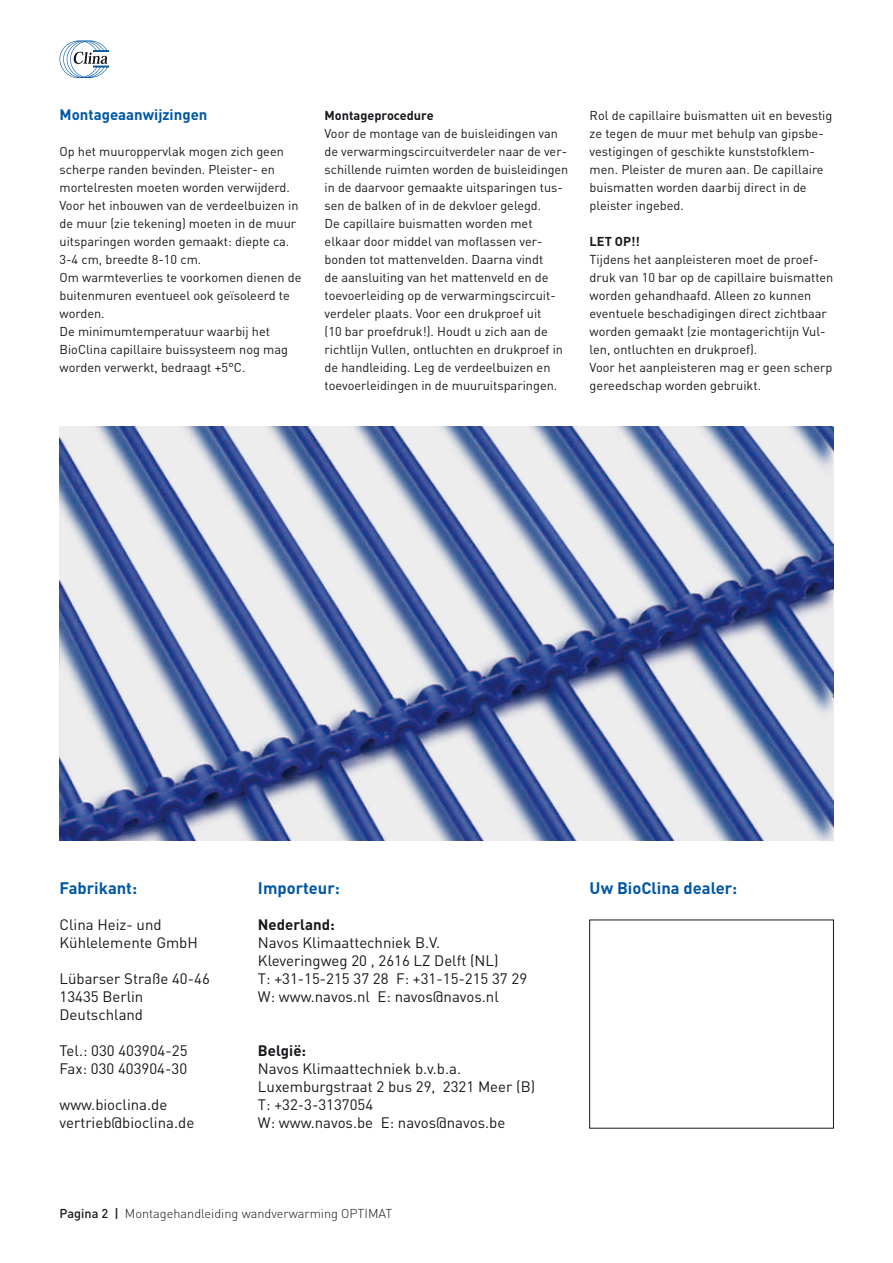
<style>
.page{position:relative;width:893px;height:1263px;background:#fff}
.page>*{position:absolute;margin:0;border:0;box-sizing:border-box;transform-origin:0 0}
.t1{font:700 16.5px "DIN";color:#0057a3}
.t2{font:15px/18px "DIN";color:#1a171c}
.t3{font:700 15px "DIN";color:#0057a3}
.t4{font:700 15px "DIN";color:#1a171c}
.t5{font:12.75px/18px "DIN";color:#1a171c}
.t6{font:300 12.75px "DIN";color:#1a171c}
.t7{font:700 12.75px "DIN";color:#1a171c}
.s1{font-weight:500}
</style>
<div class="page">
<svg style="left:60px;top:40px;width:49px;height:38px"></svg>
<div style="left:589px;top:919px;width:245px;height:209px;border:1px solid #1a171c"></div>
<img style="left:60px;top:426px;width:774px;height:414px">
<p class="t3" style="left:60px;top:105px;width:149px">Montageaanwijzingen</p>
<p class="t5" style="left:60px;top:142px;width:243px">Op het muuroppervlak mogen zich geen scherpe randen bevinden. Pleister- en mortelresten moeten worden verwijderd.<br>Voor het inbouwen van de verdeelbuizen in de muur (zie tekening) moeten in de muur uitsparingen worden gemaakt: diepte ca.<br>3-4 cm, breedte 8-10 cm.<br>Om warmteverlies te voorkomen dienen de buitenmuren eventueel ook geïsoleerd te worden.<br>De minimumtemperatuur waarbij het BioClina capillaire buissysteem nog mag worden verwerkt, bedraagt +5°C.</p>
<p class="t7" style="left:325px;top:107px;width:111px">Montageprocedure</p>
<p class="t5" style="left:325px;top:124px;width:245px">Voor de montage van de buisleidingen van de verwarmingscircuitverdeler naar de ver&shy;schillende ruimten worden de buisleidingen in de daarvoor gemaakte uitsparingen tus&shy;sen de balken of in de dekvloer gelegd.<br>De capillaire buismatten worden met elkaar door middel van moflassen ver&shy;bonden tot mattenvelden. Daarna vindt<br>de aansluiting van het mattenveld en de toevoerleiding op de verwarmingscircuit&shy;verdeler plaats. Voor een drukproef uit<br>(10 bar proefdruk!). Houdt u zich aan de richtlijn Vullen, ontluchten en drukproef in de handleiding. Leg de verdeelbuizen en toevoerleidingen in de muuruitsparingen.</p>
<p class="t5" style="left:590px;top:106px;width:244px">Rol de capillaire buismatten uit en bevestig ze tegen de muur met behulp van gipsbe&shy;vestigingen of geschikte kunststofklem&shy;men. Pleister de muren aan. De capillaire buismatten worden daarbij direct in de pleister ingebed.</p>
<p class="t7" style="left:590px;top:233px;width:52px">LET OP!!</p>
<p class="t5" style="left:590px;top:250px;width:245px">Tijdens het aanpleisteren moet de proef&shy;druk van 10 bar op de capillaire buismatten worden gehandhaafd. Alleen zo kunnen eventuele beschadigingen direct zichtbaar worden gemaakt (zie montagerichtijn Vul&shy;len, ontluchten en drukproef).<br>Voor het aanpleisteren mag er geen scherp gereedschap worden gebruikt.</p>
<p class="t1" style="left:60px;top:877px;width:79px">Fabrikant:</p>
<p class="t1" style="left:590px;top:877px;width:149px">Uw BioClina dealer:</p>
<p class="t2" style="left:60px;top:915px;width:140px">Clina Heiz- und<br>Kühlelemente GmbH</p>
<p class="t2" style="left:60px;top:969px;width:152px">Lübarser Straße 40-46<br>13435 Berlin<br>Deutschland</p>
<p class="t2" style="left:60px;top:1041px;width:129px">Tel.: 030 403904-25<br>Fax: 030 403904-30</p>
<p class="t2" style="left:60px;top:1095px;width:136px">www.bioclina.de vertrieb@bioclina.de</p>
<p class="t1" style="left:258px;top:877px;width:84px">Importeur:</p>
<p class="t4" style="left:258px;top:915px;width:78px">Nederland:</p>
<p class="t2" style="left:258px;top:933px;width:271px">Navos Klimaattechniek B.V.<br>Kleveringweg 20 , 2616 LZ Delft (NL)<br>T: +31-15-215 37 28 F: +31-15-215 37 29<br>W: www.navos.nl E: navos@navos.nl</p>
<p class="t4" style="left:258px;top:1041px;width:50px">België:</p>
<p class="t2" style="left:258px;top:1059px;width:279px">Navos Klimaattechniek b.v.b.a.<br>Luxemburgstraat 2 bus 29, 2321 Meer (B)<br>T: +32-3-3137054<br>W: www.navos.be E: navos@navos.be</p>
<p class="t6" style="left:60px;top:1206px;width:334px"><span class="s1">Pagina 2 |</span> Montagehandleiding wandverwarming OPTIMAT</p>
</div>
